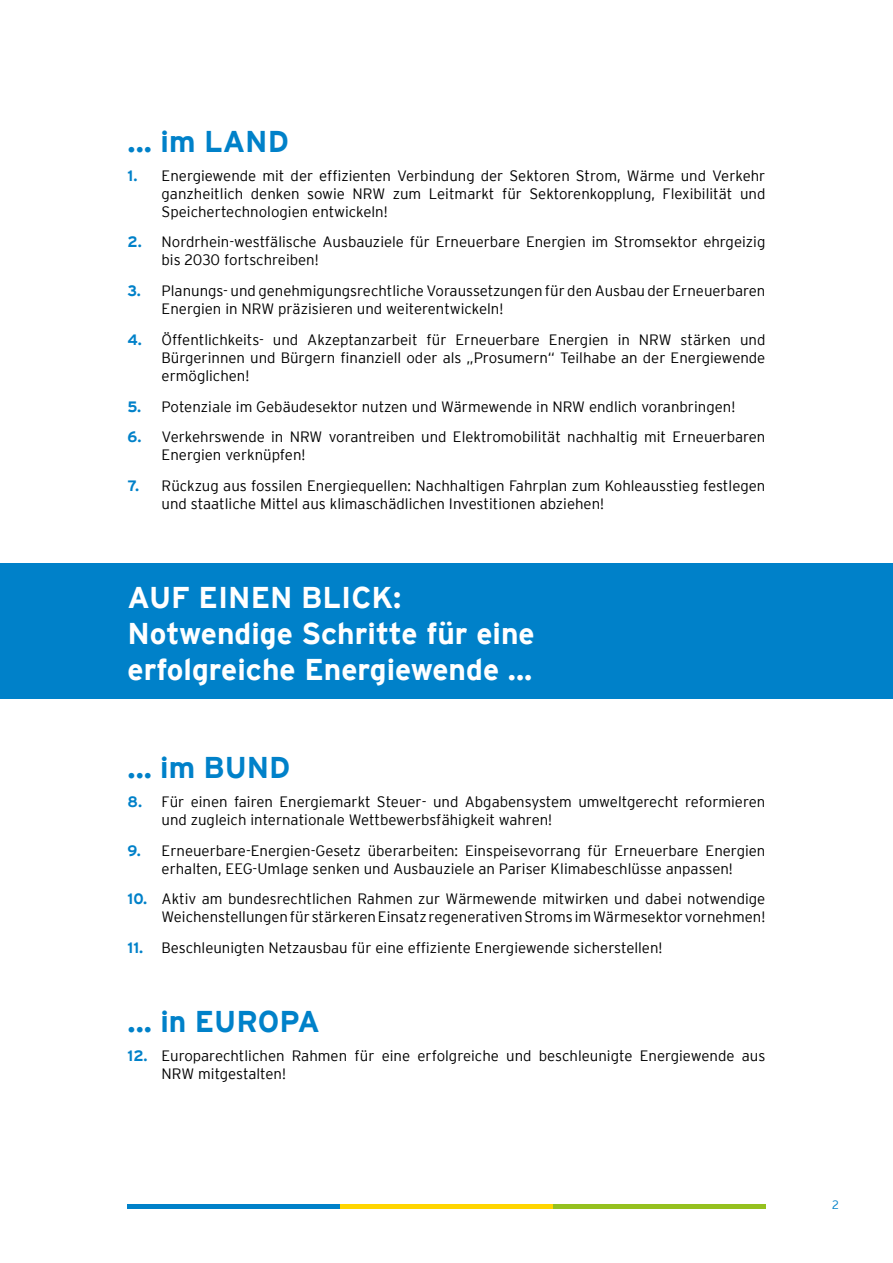
<style>
.page{position:relative;width:893px;height:1263px;background:#fff}
.page>*{position:absolute;margin:0;border:0;box-sizing:border-box;transform-origin:0 0}
.t1{font:700 30px/36px "Interstate";color:#fff}
.t2{font:700 30px "Interstate";color:#0081c9}
.t3{font:300 15px/18px "Interstate";color:#000}
.t4{font:300 12px "Interstate";color:#0081c9}
.s1{font-weight:700;color:#0081c9}
</style>
<div class="page">
<hr style="left:128px;top:1205px;width:212px;height:4px;background:#0081c9">
<hr style="left:340px;top:1205px;width:213px;height:4px;background:#ffd500">
<hr style="left:553px;top:1205px;width:212px;height:4px;background:#95c11f">
<div style="left:0;top:564px;width:893px;height:135px;background:#0081c9"></div>
<h1 class="t2" style="left:128px;top:124px;width:163px">... im LAND</h1>
<p class="t3" style="left:162px;top:166px;width:605px;text-align:justify;text-indent:-34px"><span class="s1">1.</span> Energiewende mit der effizienten Verbindung der Sektoren Strom, Wärme und Verkehr ganzheitlich denken sowie NRW zum Leitmarkt für Sektorenkopplung, Flexibilität und Speichertechnologien entwickeln!</p>
<p class="t3" style="left:162px;top:233px;width:605px;text-indent:-34px"><span class="s1">2.</span> Nordrhein-westfälische Ausbauziele für Erneuerbare Energien im Stromsektor ehrgeizig bis 2030 fortschreiben!</p>
<p class="t3" style="left:162px;top:282px;width:605px;text-indent:-34px"><span class="s1">3.</span> Planungs- und genehmigungsrechtliche Voraussetzungen für den Ausbau der Erneuerbaren<br>Energien in NRW präzisieren und weiterentwickeln!</p>
<p class="t3" style="left:162px;top:330px;width:605px;text-align:justify;text-indent:-34px"><span class="s1">4.</span> Öffentlichkeits- und Akzeptanzarbeit für Erneuerbare Energien in NRW stärken und Bürgerinnen und Bürgern finanziell oder als „Prosumern“ Teilhabe an der Energiewende ermöglichen!</p>
<p class="t3" style="left:128px;top:397px;width:609px"><span class="s1">5.</span> Potenziale im Gebäudesektor nutzen und Wärmewende in NRW endlich voranbringen!</p>
<p class="t3" style="left:162px;top:428px;width:605px;text-indent:-34px"><span class="s1">6.</span> Verkehrswende in NRW vorantreiben und Elektromobilität nachhaltig mit Erneuerbaren<br>Energien verknüpfen!</p>
<p class="t3" style="left:162px;top:477px;width:605px;text-indent:-34px"><span class="s1">7.</span> Rückzug aus fossilen Energiequellen: Nachhaltigen Fahrplan zum Kohleausstieg festlegen und staatliche Mittel aus klimaschädlichen Investitionen abziehen!</p>
<h1 class="t1" style="left:128px;top:579px;width:409px">AUF EINEN BLICK:<br>Notwendige Schritte für eine erfolgreiche Energiewende ...</h1>
<h1 class="t2" style="left:128px;top:750px;width:164px">... im BUND</h1>
<p class="t3" style="left:162px;top:792px;width:605px;text-indent:-34px"><span class="s1">8.</span> Für einen fairen Energiemarkt Steuer- und Abgabensystem umweltgerecht reformieren und zugleich internationale Wettbewerbsfähigkeit wahren!</p>
<p class="t3" style="left:128px;top:841px;width:639px;text-align:center"><span class="s1">9.</span> Erneuerbare-Energien-Gesetz überarbeiten: Einspeisevorrang für Erneuerbare Energien erhalten, EEG-Umlage senken und Ausbauziele an Pariser Klimabeschlüsse anpassen!</p>
<p class="t3" style="left:128px;top:890px;width:639px;text-align:right"><span class="s1">10.</span> Aktiv am bundesrechtlichen Rahmen zur Wärmewende mitwirken und dabei notwendige<br>Weichenstellungen für stärkeren Einsatz regenerativen Stroms im Wärmesektor vornehmen!</p>
<p class="t3" style="left:128px;top:939px;width:536px"><span class="s1">11.</span> Beschleunigten Netzausbau für eine effiziente Energiewende sicherstellen!</p>
<h1 class="t2" style="left:128px;top:1004px;width:194px">... in EUROPA</h1>
<p class="t3" style="left:162px;top:1046px;width:605px;text-indent:-34px"><span class="s1">12.</span> Europarechtlichen Rahmen für eine erfolgreiche und beschleunigte Energiewende aus<br>NRW mitgestalten!</p>
<p class="t4" style="left:832px;top:1198px;width:8px">2</p>
</div>
